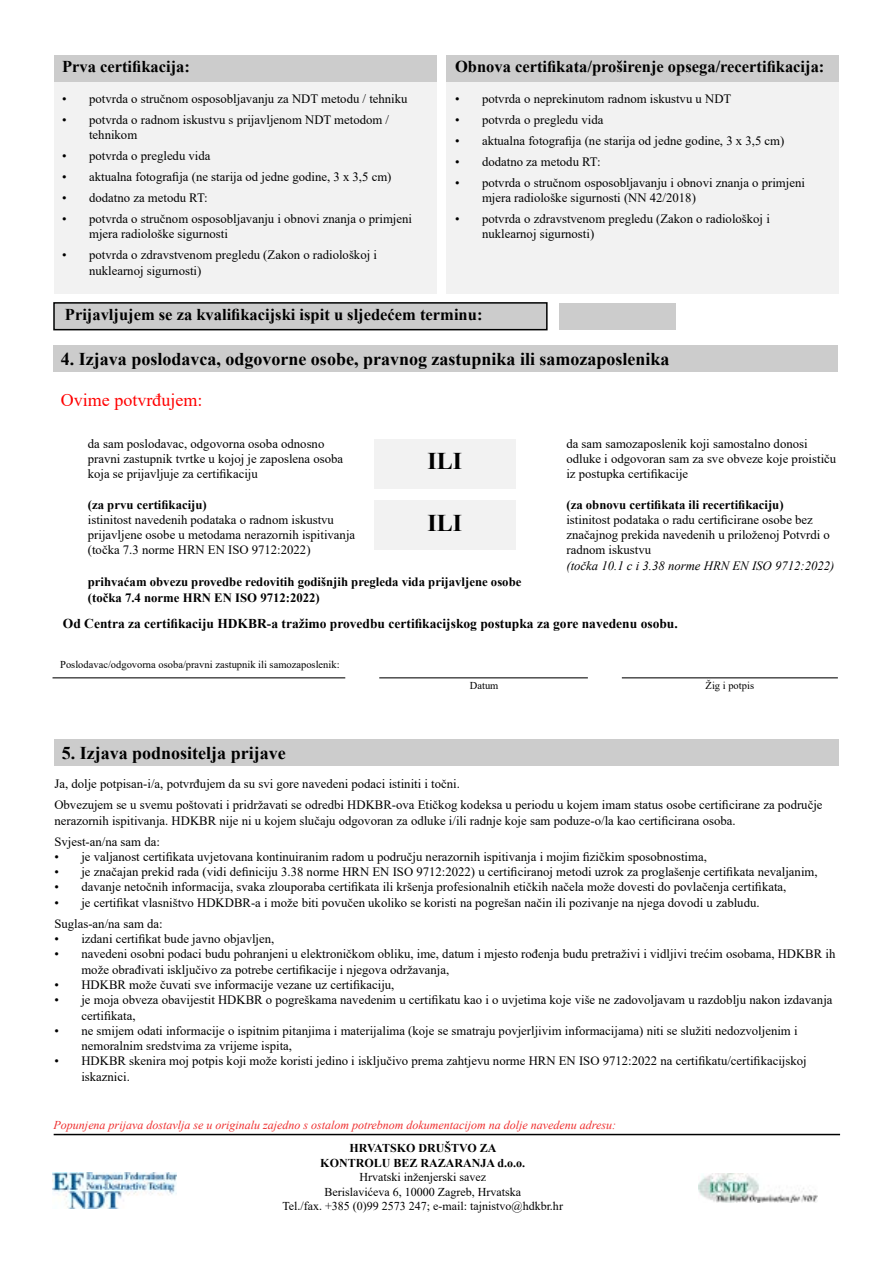
<style>
.page{position:relative;width:893px;height:1263px;background:#fff}
.page>*{position:absolute;margin:0;border:0;box-sizing:border-box;transform-origin:0 0}
.t1{font:700 24px "Times New Roman";color:#000}
.t2{font:700 18px "Times New Roman";color:#000}
.t3{font:18px "Times New Roman";color:#f00}
.t4{font:700 16.5px "Times New Roman";color:#000}
.t5{font:700 13.5px "Times New Roman";color:#000}
.t6{font:12.75px/15.3px "Times New Roman";color:#000}
.t7{font:700 12.75px/15.3px "Times New Roman";color:#000}
.t8{font:italic 12.75px "Times New Roman";color:#000}
.t9{font:12px/14.4px "Times New Roman";color:#000;text-align:center}
.t10{font:italic 12px "Times New Roman";color:#ee2d2d}
.t11{font:700 12px/14.4px "Times New Roman";color:#000;text-align:center}
.t12{font:10.5px "Times New Roman";color:#000}
</style>
<div class="page">
<div style="left:54px;top:82px;width:383px;height:212px;background:#f2f2f2"></div>
<div style="left:446px;top:82px;width:393px;height:212px;background:#f2f2f2"></div>
<div style="left:374px;top:439px;width:141px;height:49px;background:#f2f2f2"></div>
<div style="left:374px;top:500px;width:141px;height:49px;background:#f2f2f2"></div>
<div style="left:55px;top:55px;width:382px;height:27px;background:#ccc"></div>
<div style="left:446px;top:55px;width:393px;height:27px;background:#ccc"></div>
<div style="left:53px;top:302px;width:495px;height:28px;background:#ccc;border:2px solid #000101"></div>
<div style="left:560px;top:303px;width:116px;height:27px;background:#ccc"></div>
<div style="left:54px;top:345px;width:784px;height:27px;background:#ccc"></div>
<div style="left:54px;top:739px;width:785px;height:27px;background:#ccc"></div>
<hr style="left:53px;top:677px;width:292px;height:1px;background:#4d4d4d">
<hr style="left:379px;top:677px;width:209px;height:1px;background:#4d4d4d">
<hr style="left:622px;top:677px;width:216px;height:1px;background:#4d4d4d">
<img style="left:699px;top:1173px;width:118px;height:30px">
<img style="left:53px;top:1172px;width:124px;height:37px">
<hr style="left:54px;top:1134px;width:786px;height:1px;background:#000">
<p class="t4" style="left:62px;top:55px;width:129px">Prva certifikacija:</p>
<p class="t4" style="left:455px;top:55px;width:371px">Obnova certifikata/proširenje opsega/recertifikacija:</p>
<p class="t6" style="left:62px;top:90px;width:347px">• potvrda o stručnom osposobljavanju za NDT metodu / tehniku</p>
<p class="t6" style="left:89px;top:111px;width:302px;text-indent:-27px">• potvrda o radnom iskustvu s prijavljenom NDT metodom / tehnikom</p>
<p class="t6" style="left:62px;top:148px;width:150px">• potvrda o pregledu vida</p>
<p class="t6" style="left:62px;top:169px;width:331px">• aktualna fotografija (ne starija od jedne godine, 3 x 3,5 cm)</p>
<p class="t6" style="left:62px;top:190px;width:147px">• dodatno za metodu RT:</p>
<p class="t6" style="left:89px;top:211px;width:324px;text-indent:-27px">• potvrda o stručnom osposobljavanju i obnovi znanja o primjeni mjera radiološke sigurnosti</p>
<p class="t6" style="left:89px;top:247px;width:289px;text-indent:-27px">• potvrda o zdravstvenom pregledu (Zakon o radiološkoj i nuklearnoj sigurnosti)</p>
<p class="t6" style="left:455px;top:90px;width:278px">• potvrda o neprekinutom radnom iskustvu u NDT</p>
<p class="t6" style="left:455px;top:111px;width:150px">• potvrda o pregledu vida</p>
<p class="t6" style="left:455px;top:132px;width:331px">• aktualna fotografija (ne starija od jedne godine, 3 x 3,5 cm)</p>
<p class="t6" style="left:455px;top:153px;width:147px">• dodatno za metodu RT:</p>
<p class="t6" style="left:482px;top:174px;width:324px;text-indent:-27px">• potvrda o stručnom osposobljavanju i obnovi znanja o primjeni mjera radiološke sigurnosti (NN 42/2018)</p>
<p class="t6" style="left:482px;top:211px;width:289px;text-indent:-27px">• potvrda o zdravstvenom pregledu (Zakon o radiološkoj i nuklearnoj sigurnosti)</p>
<p class="t4" style="left:65px;top:303px;width:419px">Prijavljujem se za kvalifikacijski ispit u sljedećem terminu:</p>
<h2 class="t2" style="left:61px;top:346px;width:610px">4. Izjava poslodavca, odgovorne osobe, pravnog zastupnika ili samozaposlenika</h2>
<h2 class="t3" style="left:61px;top:387px;width:143px">Ovime potvrđujem:</h2>
<p class="t6" style="left:566px;top:435px;width:271px">da sam samozaposlenik koji samostalno donosi odluke i odgovoran sam za sve obveze koje proističu iz postupka certifikacije</p>
<p class="t7" style="left:566px;top:496px;width:219px">(za obnovu certifikata ili recertifikaciju)</p>
<p class="t6" style="left:566px;top:511px;width:265px">istinitost podataka o radu certificirane osobe bez značajnog prekida navedenih u priloženoj Potvrdi o radnom iskustvu</p>
<p class="t8" style="left:566px;top:557px;width:270px">(točka 10.1 c i 3.38 norme HRN EN ISO 9712:2022)</p>
<p class="t6" style="left:88px;top:435px;width:257px">da sam poslodavac, odgovorna osoba odnosno pravni zastupnik tvrtke u kojoj je zaposlena osoba koja se prijavljuje za certifikaciju</p>
<h1 class="t1" style="left:427px;top:444px;width:36px">ILI</h1>
<p class="t7" style="left:88px;top:496px;width:120px">(za prvu certifikaciju)</p>
<p class="t6" style="left:88px;top:511px;width:269px">istinitost navedenih podataka o radnom iskustvu prijavljene osobe u metodama nerazornih ispitivanja (točka 7.3 norme HRN EN ISO 9712:2022)</p>
<p class="t7" style="left:88px;top:574px;width:435px">prihvaćam obvezu provedbe redovitih godišnjih pregleda vida prijavljene osobe (točka 7.4 norme HRN EN ISO 9712:2022)</p>
<p class="t5" style="left:63px;top:613px;width:616px">Od Centra za certifikaciju HDKBR-a tražimo provedbu certifikacijskog postupka za gore navedenu osobu.</p>
<h1 class="t1" style="left:427px;top:505px;width:36px">ILI</h1>
<p class="t12" style="left:60px;top:657px;width:281px">Poslodavac/odgovorna osoba/pravni zastupnik ili samozaposlenik:</p>
<h2 class="t2" style="left:62px;top:740px;width:225px">5. Izjava podnositelja prijave</h2>
<p class="t12" style="left:470px;top:678px;width:30px">Datum</p>
<p class="t12" style="left:706px;top:678px;width:50px">Žig i potpis</p>
<p class="t6" style="left:54px;top:773px;width:770px;line-height:21px">Ja, dolje potpisan-i/a, potvrđujem da su svi gore navedeni podaci istiniti i točni.<br>Obvezujem se u svemu poštovati i pridržavati se odredbi HDKBR-ova Etičkog kodeksa u periodu u kojem imam status osobe certificirane za područje</p>
<p class="t6" style="left:54px;top:809px;width:683px;line-height:21px">nerazornih ispitivanja. HDKBR nije ni u kojem slučaju odgovoran za odluke i/ili radnje koje sam poduze-o/la kao certificirana osoba.<br>Svjest-an/na sam da:</p>
<p class="t6" style="left:54px;top:848px;width:654px">• je valjanost certifikata uvjetovana kontinuiranim radom u području nerazornih ispitivanja i mojim fizičkim sposobnostima,</p>
<p class="t6" style="left:54px;top:864px;width:765px">• je značajan prekid rada (vidi definiciju 3.38 norme HRN EN ISO 9712:2022) u certificiranoj metodi uzrok za proglašenje certifikata nevaljanim,</p>
<p class="t6" style="left:54px;top:879px;width:734px">• davanje netočnih informacija, svaka zlouporaba certifikata ili kršenja profesionalnih etičkih načela može dovesti do povlačenja certifikata,</p>
<p class="t6" style="left:54px;top:891px;width:707px;line-height:21px">• je certifikat vlasništvo HDKDBR-a i može biti povučen ukoliko se koristi na pogrešan način ili pozivanje na njega dovodi u zabludu.<br>Suglas-an/na sam da:</p>
<p class="t6" style="left:54px;top:931px;width:222px">• izdani certifikat bude javno objavljen,</p>
<p class="t6" style="left:81px;top:946px;width:755px;text-indent:-27px">• navedeni osobni podaci budu pohranjeni u elektroničkom obliku, ime, datum i mjesto rođenja budu pretraživi i vidljivi trećim osobama, HDKBR ih može obrađivati isključivo za potrebe certifikacije i njegova održavanja,</p>
<p class="t6" style="left:54px;top:977px;width:342px">• HDKBR može čuvati sve informacije vezane uz certifikaciju,</p>
<p class="t6" style="left:81px;top:992px;width:753px;text-indent:-27px">• je moja obveza obavijestit HDKBR o pogreškama navedenim u certifikatu kao i o uvjetima koje više ne zadovoljavam u razdoblju nakon izdavanja certifikata,</p>
<p class="t6" style="left:81px;top:1022px;width:718px;text-indent:-27px">• ne smijem odati informacije o ispitnim pitanjima i materijalima (koje se smatraju povjerljivim informacijama) niti se služiti nedozvoljenim i nemoralnim sredstvima za vrijeme ispita,</p>
<p class="t6" style="left:81px;top:1053px;width:727px;text-indent:-27px">• HDKBR skenira moj potpis koji može koristi jedino i isključivo prema zahtjevu norme HRN EN ISO 9712:2022 na certifikatu/certifikacijskoj iskaznici.</p>
<p class="t10" style="left:54px;top:1117px;width:564px">Popunjena prijava dostavlja se u originalu zajedno s ostalom potrebnom dokumentacijom na dolje navedenu adresu:</p>
<p class="t11" style="left:320px;top:1141px;width:206px">HRVATSKO DRUŠTVO ZA<br>KONTROLU BEZ RAZARANJA d.o.o.</p>
<p class="t9" style="left:282px;top:1170px;width:282px">Hrvatski inženjerski savez<br>Berislavićeva 6, 10000 Zagreb, Hrvatska<br>Tel./fax. +385 (0)99 2573 247; e-mail: tajnistvo@hdkbr.hr</p>
</div>
